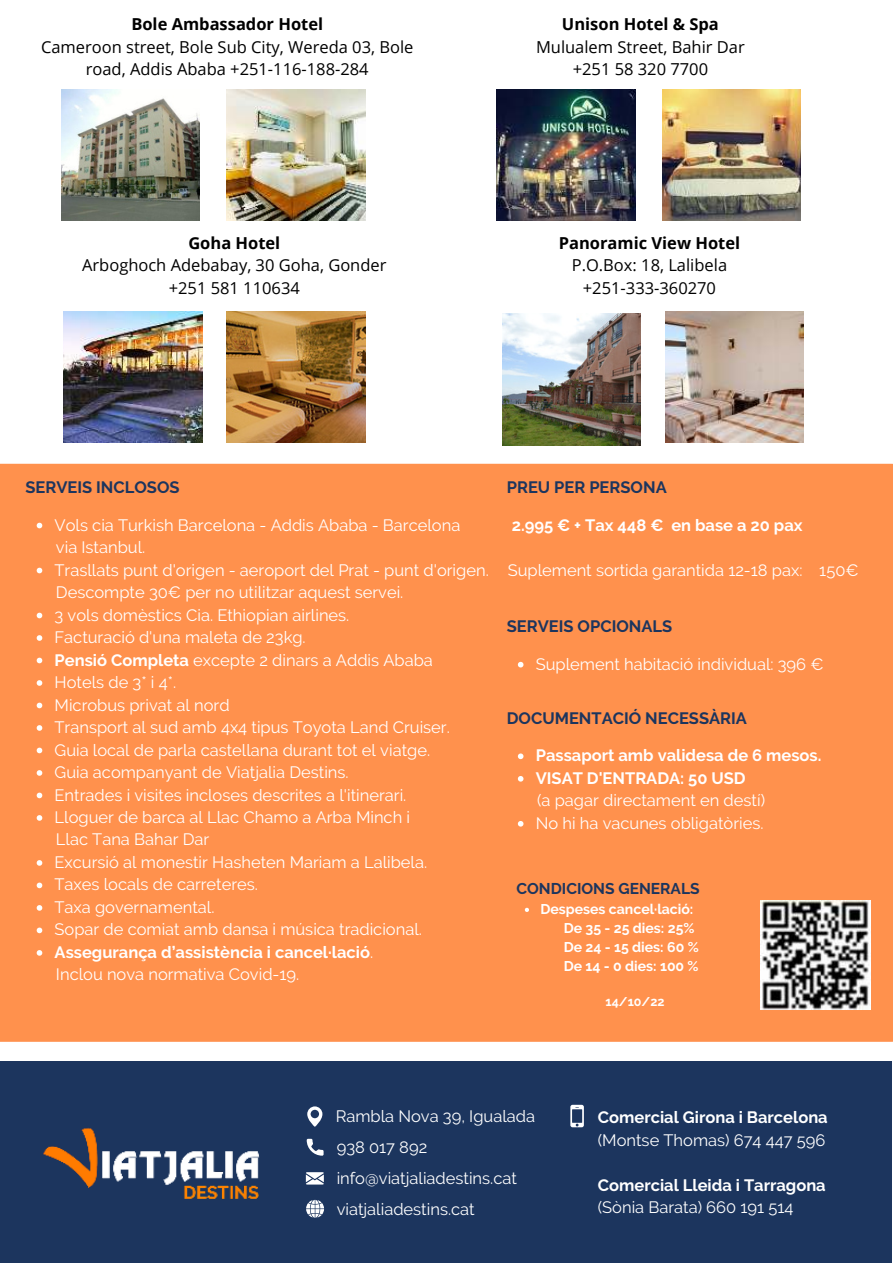
<style>
.page{position:relative;width:893px;height:1264px;background:#fff}
.page>*{position:absolute;margin:0;border:0;box-sizing:border-box;transform-origin:0 0}
.t1{font:16.5px/22.5px "Raleway";color:#fff}
.t2{font:16.5px/22.5px "Open Sans";color:#000;text-align:center}
.t3{font:700 16.5px/22.5px "Raleway";color:#fff}
.t4{font:700 16.5px "Raleway";color:#1c355e}
.t5{font:700 16.5px "Open Sans";color:#000}
.t6{font:700 15.6px "Raleway";color:#1c355e}
.t7{font:700 14.1px/18.9px "Raleway";color:#fff}
.t8{font:700 12.6px "Raleway";color:#fff}
.s1{font-weight:700}
</style>
<div class="page">
<div style="left:0;top:464px;width:892px;height:577px;background:#ff914d"></div>
<svg style="left:37px;top:522px;width:5px;height:6px"></svg>
<svg style="left:37px;top:567px;width:5px;height:6px"></svg>
<svg style="left:37px;top:612px;width:5px;height:6px"></svg>
<svg style="left:37px;top:635px;width:5px;height:6px"></svg>
<svg style="left:37px;top:657px;width:5px;height:6px"></svg>
<svg style="left:37px;top:680px;width:5px;height:5px"></svg>
<svg style="left:37px;top:702px;width:5px;height:6px"></svg>
<svg style="left:37px;top:725px;width:5px;height:5px"></svg>
<svg style="left:37px;top:747px;width:5px;height:6px"></svg>
<svg style="left:37px;top:770px;width:5px;height:5px"></svg>
<svg style="left:37px;top:792px;width:5px;height:6px"></svg>
<svg style="left:37px;top:815px;width:5px;height:5px"></svg>
<svg style="left:37px;top:860px;width:5px;height:5px"></svg>
<svg style="left:37px;top:882px;width:5px;height:6px"></svg>
<svg style="left:37px;top:905px;width:5px;height:5px"></svg>
<svg style="left:37px;top:927px;width:5px;height:6px"></svg>
<svg style="left:37px;top:950px;width:5px;height:5px"></svg>
<svg style="left:518px;top:662px;width:5px;height:5px"></svg>
<svg style="left:518px;top:753px;width:5px;height:6px"></svg>
<svg style="left:518px;top:776px;width:5px;height:5px"></svg>
<svg style="left:518px;top:821px;width:5px;height:5px"></svg>
<div style="left:0;top:1061px;width:891px;height:201px;background:#1c355e"></div>
<img style="left:43px;top:1127px;width:217px;height:72px">
<svg style="left:307px;top:1138px;width:16px;height:17px"></svg>
<svg style="left:307px;top:1106px;width:15px;height:20px"></svg>
<svg style="left:306px;top:1172px;width:18px;height:12px"></svg>
<svg style="left:306px;top:1199px;width:18px;height:18px"></svg>
<svg style="left:570px;top:1104px;width:14px;height:23px"></svg>
<svg style="left:524px;top:907px;width:5px;height:5px"></svg>
<img style="left:760px;top:900px;width:110px;height:109px">
<img style="left:64px;top:311px;width:138px;height:132px">
<img style="left:227px;top:311px;width:138px;height:132px">
<img style="left:62px;top:89px;width:138px;height:132px">
<img style="left:227px;top:89px;width:138px;height:132px">
<img style="left:502px;top:313px;width:138px;height:132px">
<img style="left:665px;top:311px;width:138px;height:132px">
<img style="left:496px;top:89px;width:139px;height:132px">
<img style="left:662px;top:89px;width:138px;height:132px">
<p class="t5" style="left:131px;top:13px;width:193px">Bole Ambassador Hotel</p>
<p class="t2" style="left:41px;top:35px;width:374px">Cameroon street, Bole Sub City, Wereda 03, Bole road, Addis Ababa +251-116-188-284</p>
<p class="t5" style="left:188px;top:231px;width:93px">Goha Hotel</p>
<p class="t2" style="left:82px;top:254px;width:306px">Arboghoch Adebabay, 30 Goha, Gonder +251 581 110634</p>
<p class="t5" style="left:562px;top:13px;width:158px">Unison Hotel &amp; Spa</p>
<p class="t2" style="left:536px;top:35px;width:210px">Mulualem Street, Bahir Dar +251 58 320 7700</p>
<p class="t5" style="left:558px;top:231px;width:183px">Panoramic View Hotel</p>
<p class="t2" style="left:571px;top:254px;width:157px">P.O.Box: 18, Lalibela +251-333-360270</p>
<p class="t4" style="left:25px;top:478px;width:156px">SERVEIS INCLOSOS</p>
<p class="t1" style="left:55px;top:513px;width:407px">Vols cia Turkish Barcelona - Addis Ababa - Barcelona</p>
<p class="t1" style="left:55px;top:558px;width:435px">Trasllats punt d'origen - aeroport del Prat - punt d'origen.</p>
<p class="t1" style="left:55px;top:603px;width:397px">3 vols domèstics Cia. Ethiopian airlines.<br>Facturació d'una maleta de 23kg.<br><span class="s1">Pensió Completa</span> excepte 2 dinars a Addis Ababa Hotels de 3* i 4*.<br>Microbus privat al nord<br>Transport al sud amb 4x4 tipus Toyota Land Cruiser.<br>Guia local de parla castellana durant tot el viatge.<br>Guia acompanyant de Viatjalia Destins.<br>Entrades i visites incloses descrites a l'itinerari.<br>Lloguer de barca al Llac Chamo a Arba Minch i</p>
<p class="t1" style="left:55px;top:850px;width:374px">Excursió al monestir Hasheten Mariam a Lalibela.<br>Taxes locals de carreteres.<br>Taxa governamental.<br>Sopar de comiat amb dansa i música tradicional.<br><span class="s1">Assegurança d’assistència i cancel·lació</span>.</p>
<p class="t1" style="left:56px;top:536px;width:91px">via Istanbul.</p>
<p class="t1" style="left:56px;top:581px;width:349px">Descompte 30€ per no utilitzar aquest servei.</p>
<p class="t1" style="left:56px;top:828px;width:155px">Llac Tana Bahar Dar</p>
<p class="t1" style="left:56px;top:963px;width:245px">Inclou nova normativa Covid-19.</p>
<p class="t4" style="left:507px;top:478px;width:161px">PREU PER PERSONA</p>
<p class="t3" style="left:511px;top:513px;width:292px">2.995 € + Tax 448 € en base a 20 pax</p>
<p class="t1" style="left:507px;top:558px;width:352px">Suplement sortida garantida 12-18 pax: 150€</p>
<p class="t4" style="left:507px;top:617px;width:167px">SERVEIS OPCIONALS</p>
<p class="t1" style="left:535px;top:652px;width:289px">Suplement habitació individual: 396 €</p>
<p class="t4" style="left:507px;top:708px;width:242px">DOCUMENTACIÓ NECESSÀRIA</p>
<p class="t3" style="left:535px;top:744px;width:287px">Passaport amb validesa de 6 mesos.<br>VISAT D'ENTRADA: 50 USD</p>
<p class="t1" style="left:535px;top:811px;width:229px">No hi ha vacunes obligatòries.</p>
<p class="t1" style="left:537px;top:789px;width:229px">(a pagar directament en destí)</p>
<p class="t6" style="left:516px;top:879px;width:185px">CONDICIONS GENERALS</p>
<p class="t7" style="left:563px;top:918px;width:136px">De 35 - 25 dies: 25%<br>De 24 - 15 dies: 60 %<br>De 14 - 0 dies: 100 %</p>
<p class="t8" style="left:605px;top:994px;width:61px">14/10/22</p>
<p class="t7" style="left:540px;top:899px;width:154px">Despeses cancel·lació:</p>
<p class="t1" style="left:335px;top:1104px;width:201px">Rambla Nova 39, Igualada</p>
<p class="t1" style="left:336px;top:1131px;width:182px;line-height:30.9px">938 017 892 info@viatjaliadestins.cat</p>
<p class="t1" style="left:336px;top:1197px;width:139px">viatjaliadestins.cat</p>
<p class="t3" style="left:597px;top:1106px;width:231px">Comercial Girona i Barcelona</p>
<p class="t1" style="left:597px;top:1128px;width:229px">(Montse Thomas) 674 447 596</p>
<p class="t3" style="left:597px;top:1173px;width:229px">Comercial Lleida i Tarragona</p>
<p class="t1" style="left:597px;top:1196px;width:197px">(Sònia Barata) 660 191 514</p>
</div>
